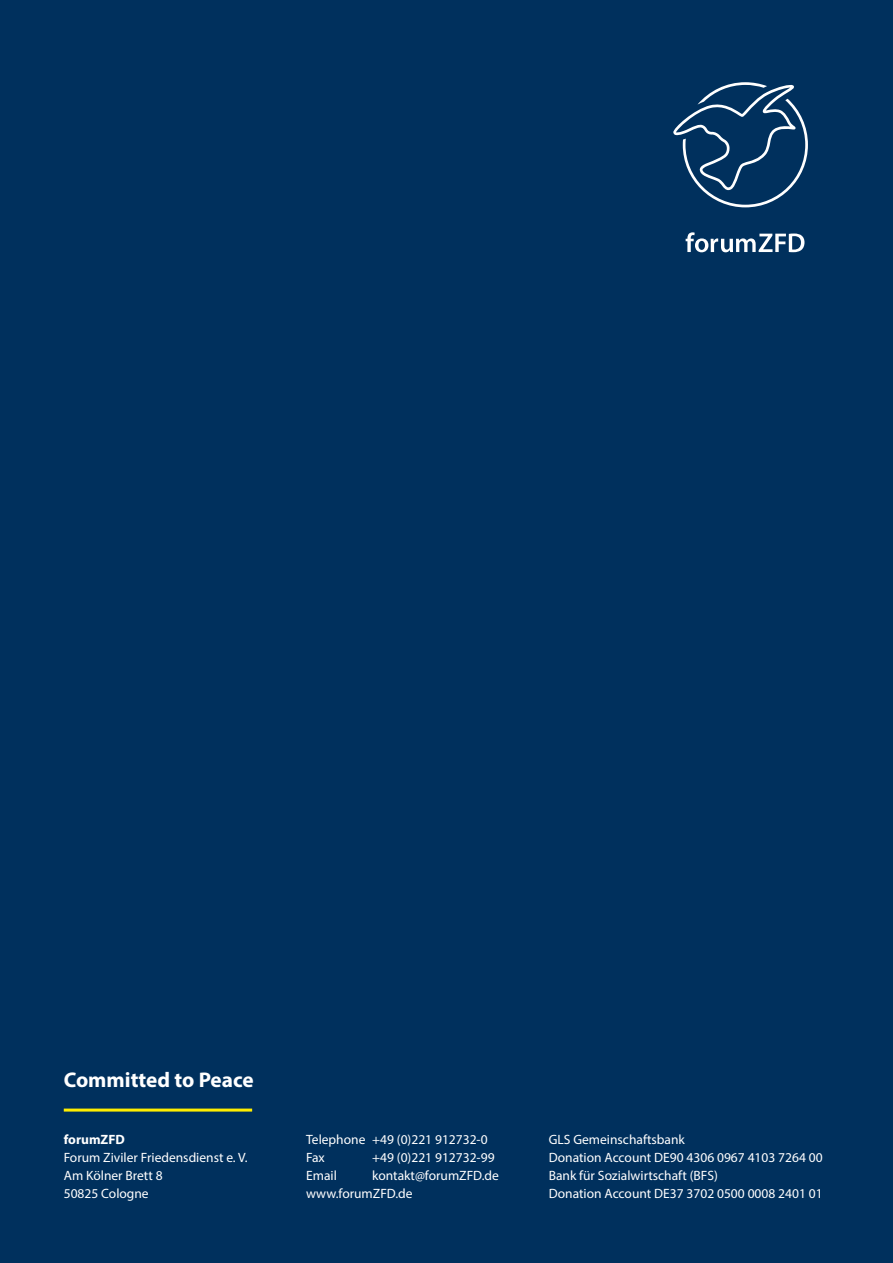
<style>
.page{position:relative;width:893px;height:1263px;background:#00305d}
.page>*{position:absolute;margin:0;border:0;box-sizing:border-box;transform-origin:0 0}
.t1{font:700 21.3px "Myriad Pro";color:#fff}
.t2{font:13.5px "Myriad Pro";color:#fff}
.t3{font:700 13.5px "Myriad Pro";color:#fff}
</style>
<div class="page">
<svg style="left:673px;top:82px;width:135px;height:170px"></svg>
<hr style="left:64px;top:1108px;width:188px;height:3px;background:#ffed00">
<p class="t1" style="left:64px;top:1066px;width:191px">Committed to Peace</p>
<p class="t3" style="left:64px;top:1130px;width:63px">forumZFD</p>
<p class="t2" style="left:64px;top:1149px;width:185px">Forum Ziviler Friedensdienst e. V.</p>
<p class="t2" style="left:64px;top:1167px;width:100px">Am Kölner Brett 8</p>
<p class="t2" style="left:64px;top:1185px;width:86px">50825 Cologne</p>
<p class="t2" style="left:306px;top:1131px;width:183px">Telephone +49 (0)221 912732-0</p>
<p class="t2" style="left:306px;top:1149px;width:20px">Fax</p>
<p class="t2" style="left:372px;top:1149px;width:124px">+49 (0)221 912732-99</p>
<p class="t2" style="left:306px;top:1167px;width:32px">Email</p>
<p class="t2" style="left:372px;top:1167px;width:128px">kontakt@forumZFD.de</p>
<p class="t2" style="left:306px;top:1185px;width:108px">www.forumZFD.de</p>
<p class="t2" style="left:549px;top:1131px;width:138px">GLS Gemeinschaftsbank</p>
<p class="t2" style="left:549px;top:1149px;width:275px">Donation Account DE90 4306 0967 4103 7264 00</p>
<p class="t2" style="left:549px;top:1167px;width:171px">Bank für Sozialwirtschaft (BFS)</p>
<p class="t2" style="left:549px;top:1185px;width:275px">Donation Account DE37 3702 0500 0008 2401 01</p>
</div>
